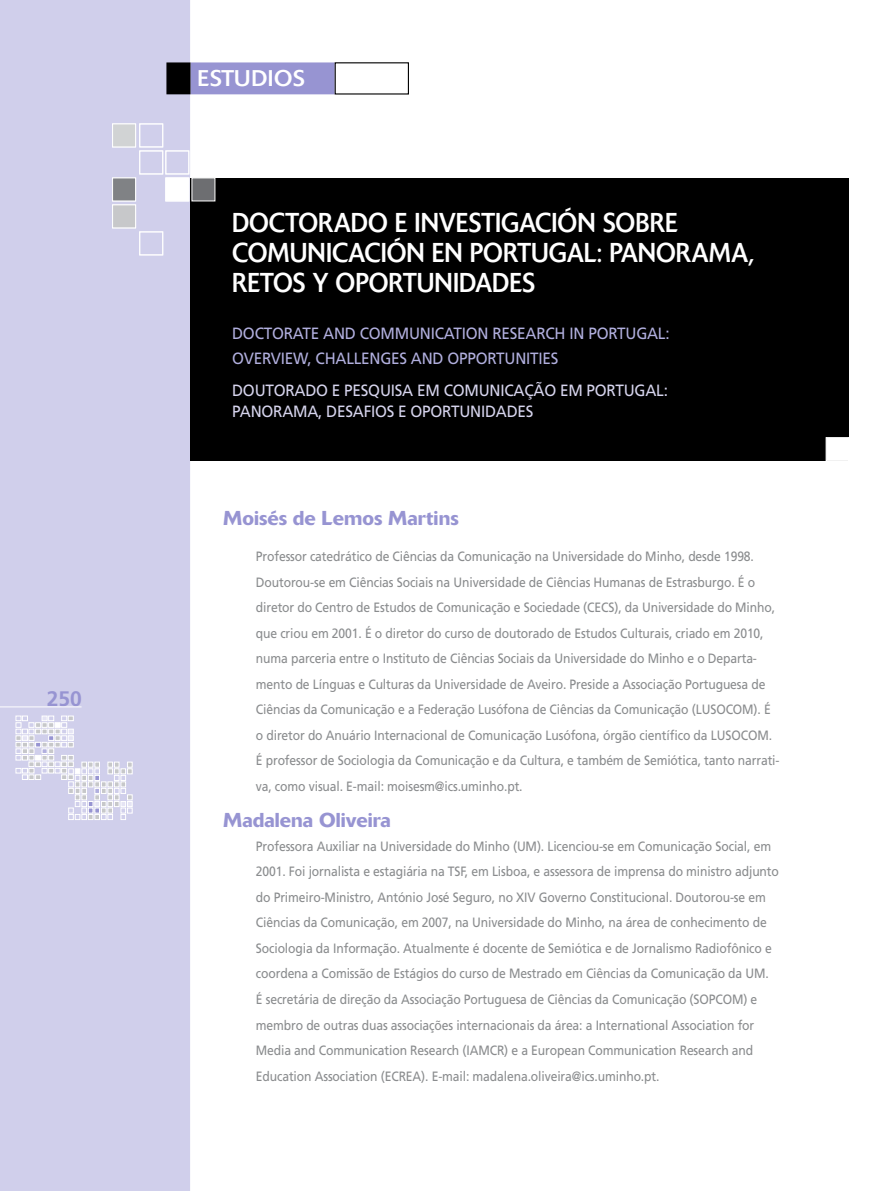
<style>
.page{position:relative;width:893px;height:1191px;background:#fff}
.page>*{position:absolute;margin:0;border:0;box-sizing:border-box;transform-origin:0 0}
.t1{font:27px/30px "Delta";letter-spacing:.005em;color:#fff;scale:.9 1}
.t2{font:22.5px "Delta";letter-spacing:.01em;color:#fff}
.t3{font:700 21px "Frutiger";color:#9794d2}
.t4{font:500 19.95px "Delta";letter-spacing:.005em;color:#9794d2}
.t5{font:16.35px "Frutiger";letter-spacing:-.015em;color:#b1afde;scale:.94 1}
.t6{font:16.35px "Frutiger";letter-spacing:-.015em;color:#d6d4ed;scale:.94 1}
.t7{font:13.5px/25.5px "Frutiger";letter-spacing:-.01em;color:#8a8c8e;scale:.9 1}
</style>
<div class="page">
<div style="left:0;top:0;width:190px;height:1191px;background:#d0cfeb"></div>
<hr style="left:0;top:706px;width:82px;height:1px;background:#fff">
<div style="left:190px;top:178px;width:659px;height:283px;background:#000"></div>
<div style="left:112px;top:178px;width:24px;height:23px;background:#808285;border:1px solid #fff"></div>
<div style="left:166px;top:178px;width:23px;height:23px;background:#fff"></div>
<div style="left:192px;top:178px;width:23px;height:23px;background:#6d6e71"></div>
<div style="left:140px;top:151px;width:23px;height:23px;border:1px solid #fff"></div>
<div style="left:166px;top:151px;width:23px;height:23px;border:1px solid #fff"></div>
<div style="left:112px;top:124px;width:24px;height:23px;background:#d1d3d4;border:1px solid #fff"></div>
<div style="left:140px;top:124px;width:23px;height:23px;border:1px solid #fff"></div>
<div style="left:140px;top:232px;width:23px;height:23px;border:1px solid #fff"></div>
<div style="left:112px;top:205px;width:24px;height:23px;background:#c7c8ca;border:1px solid #fff"></div>
<div style="left:191px;top:62px;width:144px;height:32px;background:#9794d2;border:2px solid #9794d2"></div>
<div style="left:166px;top:62px;width:25px;height:32px;background:#000;border:2px solid #000"></div>
<div style="left:335px;top:62px;width:74px;height:33px;border:1px solid #000"></div>
<div style="left:826px;top:437px;width:23px;height:24px;background:#fff;border:1px solid #fff"></div>
<svg style="left:16px;top:716px;width:122px;height:103px;background:#d8d8eb"></svg>
<h3 class="t3" style="left:47px;top:686px;width:37px">250</h3>
<h2 class="t2" style="left:198px;top:65px;width:109px">ESTUDIOS</h2>
<h1 class="t1" style="left:232px;top:208px;width:581px;text-indent:269px">GACIÓN SOBRE<br>COMUNI CACIÓN EN PORTUGAL: PAN ORAMA,<br>RETOS Y OPORTUNI DADES</h1>
<h1 class="t1" style="left:232px;top:208px;width:217px">DOCTORADO E INVESTI</h1>
<p class="t5" style="left:232px;top:323px;width:12px">DOCTORATE</p>
<p class="t5" style="left:323px;top:323px;width:13px">AND</p>
<p class="t5" style="left:360px;top:323px;width:63px">COMMUNICATION</p>
<p class="t5" style="left:492px;top:323px;width:11px">RESEARC</p>
<p class="t5" style="left:555px;top:323px;width:56px">H IN PORTU</p>
<p class="t5" style="left:636px;top:323px;width:37px">GAL:</p>
<p class="t5" style="left:232px;top:349px;width:121px">OVERVIEW, CHALLEN</p>
<p class="t5" style="left:380px;top:349px;width:45px">GES AND</p>
<p class="t5" style="left:447px;top:349px;width:40px">OPPORTUNITIES</p>
<p class="t6" style="left:232px;top:380px;width:13px">DOUTORADO</p>
<p class="t6" style="left:332px;top:380px;width:61px">E PESQUISA</p>
<p class="t6" style="left:417px;top:380px;width:76px">EM COMUNICA</p>
<p class="t6" style="left:524px;top:380px;width:87px">ÇÃO E M PORTU</p>
<p class="t6" style="left:635px;top:380px;width:37px">GAL:</p>
<p class="t6" style="left:232px;top:402px;width:21px">PANORA</p>
<p class="t6" style="left:293px;top:402px;width:46px">MA, DESA</p>
<p class="t6" style="left:364px;top:402px;width:82px">FIOS E OPORTUNIDADES</p>
<h3 class="t4" style="left:223px;top:506px;width:237px">Moisés de Lemos Martins</h3>
<p class="t7" style="left:256px;top:543px;width:556px;text-align:justify">Professor catedrático de Ciências da Comunicação na U niversidade do Minho, desde 1998.<br>Doutorou-se em Ciências Sociais na U niversidade de Ciências Humanas de Estrasburgo. É o diretor do Centro de Estudos de Comunicação e Sociedade (CECS</p>
<p class="t7" style="left:256px;top:594px;width:578px;text-indent:358px">), da U niversidade do Minho, que criou em 2001. É o diretor do curso de doutorado de Estudos Culturais, criado em 2010, numa parceria entre o I nstituto de Ciências Sociais da U niversidade do Minho e o Departa&shy;mento de Línguas e Culturas da U niversidade de Aveiro. Preside a Associação Portuguesa de Ciências da Comunicação e a Federação Lusófona de Ciências da Comunicação (LUSOCO</p>
<p class="t7" style="left:742px;top:696px;width:33px">M). É</p>
<p class="t7" style="left:256px;top:722px;width:515px">o diretor do Anuário I nternacional de Comunicação Lusófona, órgão científico da LUSOCO</p>
<p class="t7" style="left:256px;top:722px;width:583px;text-indent:501px">M.<br>É professor de Sociologia da Comunicação e da Cultura, e também de Semiótica, tanto narrati&shy;va, como visual. E-mail: moisesm@ics.uminho.pt.</p>
<h3 class="t4" style="left:223px;top:808px;width:169px">Madalena Oliveira</h3>
<p class="t7" style="left:256px;top:833px;width:583px">Professora Auxiliar na U niversidade do Minho (U M). Licenciou-se em Comunicação Social, em 2001. Foi jornalista e estagiária na TSF, em Lisboa, e assessora de imprensa do ministro adjunto do Primeiro-Ministro, António José Seguro, no XIV Governo Constitucional. Doutorou-se em Ciências da Comunicação, em 2007, na U niversidade do Minho, na área de conhecimento de Sociologia da I nformação. Atualmente é docente de Semiótica e de Jornalismo Radiofônico e coordena a Comissão de Estágios do curso de Mestrado em Ciências da Comunicação da U M.<br>É secretária de direção da Associação Portuguesa de Ciências da Comunicação (SOPCOM) e membro de outras duas associações internacionais da área: a I nternational Association for Media and Communication Research (IAMCR) e a European Communication Research and Education Association (ECREA</p>
<p class="t7" style="left:421px;top:1063px;width:266px">). E-mail: madalena.oliveira@ics.uminho.pt.</p>
</div>
